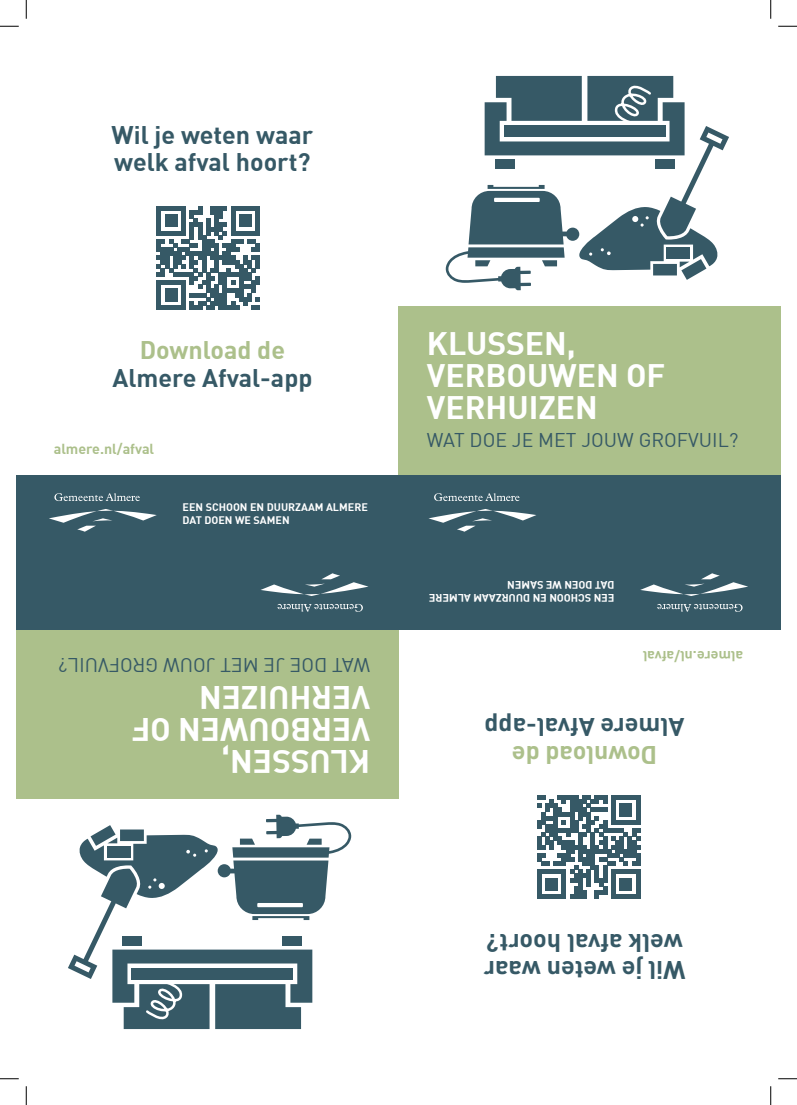
<style>
.page{position:relative;width:797px;height:1105px;background:#fff}
.page>*{position:absolute;margin:0;border:0;box-sizing:border-box;transform-origin:0 0}
.t1{font:700 31.88px/31.9px "DIN";color:#fff}
.t2{font:700 25px/27.5px "DIN";color:#365966}
.t3{font:700 25px "DIN";color:#acc08b}
.t4{font:19.5px "DIN";color:#365966}
.t5{font:700 14.25px "DIN";color:#acc08b}
.t6{font:700 10.75px/12.9px "DIN";color:#fff}
</style>
<div class="page">
<div style="left:16px;top:475px;width:382px;height:77px;background:#365966"></div>
<div style="left:398px;top:306px;width:383px;height:169px;background:#acc08b"></div>
<svg style="left:54px;top:493px;width:86px;height:8px"></svg>
<svg style="left:49px;top:509px;width:108px;height:23px"></svg>
<div style="left:398px;top:475px;width:383px;height:77px;background:#365966"></div>
<svg style="left:434px;top:493px;width:85px;height:8px"></svg>
<svg style="left:428px;top:509px;width:108px;height:23px"></svg>
<svg style="left:445px;top:76px;width:284px;height:214px"></svg>
<svg style="left:157px;top:206px;width:103px;height:103px"></svg>
<div style="left:398px;top:552px;width:383px;height:78px;background:#365966"></div>
<div style="left:16px;top:630px;width:382px;height:168px;background:#acc08b"></div>
<svg style="left:657px;top:604px;width:85px;height:8px"></svg>
<svg style="left:640px;top:573px;width:108px;height:23px"></svg>
<div style="left:16px;top:552px;width:382px;height:78px;background:#365966"></div>
<svg style="left:277px;top:604px;width:86px;height:8px"></svg>
<svg style="left:260px;top:573px;width:108px;height:23px"></svg>
<svg style="left:68px;top:815px;width:283px;height:214px"></svg>
<svg style="left:537px;top:795px;width:103px;height:103px"></svg>
<svg style="left:0;top:25px;width:19px;height:2px"></svg>
<svg style="left:778px;top:25px;width:19px;height:2px"></svg>
<svg style="left:0;top:1078px;width:19px;height:1px"></svg>
<svg style="left:778px;top:1078px;width:19px;height:1px"></svg>
<svg style="left:25px;top:0;width:2px;height:19px"></svg>
<svg style="left:25px;top:1086px;width:2px;height:19px"></svg>
<svg style="left:770px;top:0;width:1px;height:19px"></svg>
<svg style="left:770px;top:1086px;width:1px;height:19px"></svg>
<p class="t2" style="left:112px;top:120px;width:203px">Wil je weten waar welk afval hoort?</p>
<p class="t3" style="left:140px;top:334px;width:147px">Download de</p>
<p class="t2" style="left:112px;top:363px;width:201px">Almere Afval-app</p>
<p class="t5" style="left:54px;top:440px;width:102px">almere.nl/afval</p>
<p class="t6" style="left:183px;top:500px;width:187px">EEN SCHOON EN DUURZAAM ALMERE<br>DAT DOEN WE SAMEN</p>
<p class="t4" style="left:370px;top:677px;width:313px;rotate:-180deg">WAT DOE JE MET JOUW GROFVUIL?</p>
<p class="t1" style="left:370px;top:779px;width:240px;rotate:-180deg">KLUSSEN,<br>VERBOUWEN OF<br>VERHUIZEN</p>
<p class="t1" style="left:427px;top:326px;width:240px">KLUSSEN,<br>VERBOUWEN OF<br>VERHUIZEN</p>
<p class="t4" style="left:427px;top:428px;width:313px">WAT DOE JE MET JOUW GROFVUIL?</p>
<p class="t6" style="left:614px;top:605px;width:187px;rotate:-180deg">EEN SCHOON EN DUURZAAM ALMERE<br>DAT DOEN WE SAMEN</p>
<p class="t5" style="left:743px;top:665px;width:102px;rotate:-180deg">almere.nl/afval</p>
<p class="t2" style="left:684px;top:742px;width:201px;rotate:-180deg">Almere Afval-app</p>
<p class="t3" style="left:657px;top:771px;width:147px;rotate:-180deg">Download de</p>
<p class="t2" style="left:685px;top:985px;width:203px;rotate:-180deg">Wil je weten waar welk afval hoort?</p>
</div>
